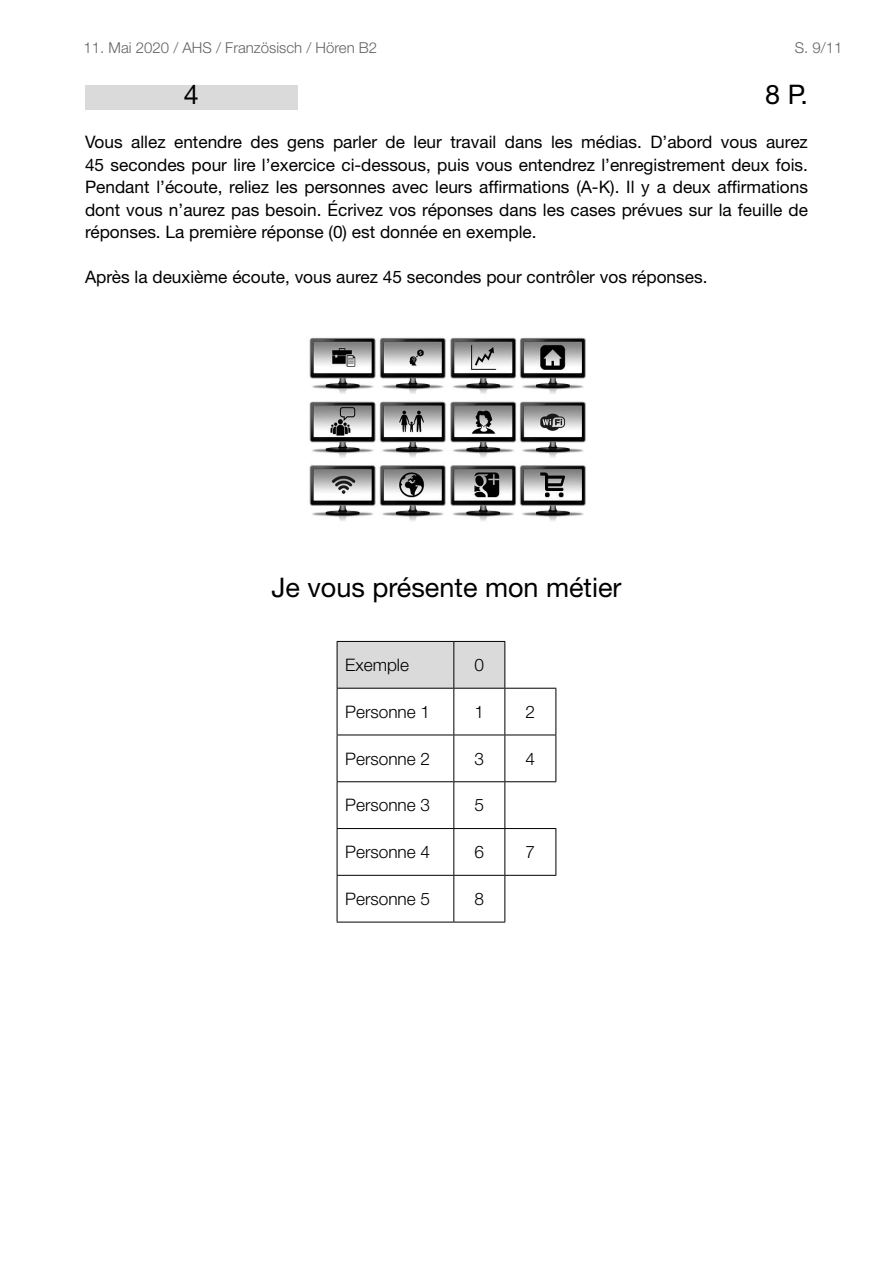
<style>
.page{position:relative;width:893px;height:1263px;background:#fff}
.page>*{position:absolute;margin:0;border:0;box-sizing:border-box;transform-origin:0 0}
.t1{font:27px "Helvetica Neue LT Pro";color:#000}
.t2{font:17.25px/22.5px "Helvetica Neue LT Pro";color:#000;text-align:justify}
.t3{font:300 17.25px "Helvetica Neue LT Pro";color:#000}
.t4{font:300 15px "Helvetica Neue LT Std";color:#636363}
</style>
<div class="page">
<div style="left:85px;top:85px;width:213px;height:24px;background:#dadada"></div>
<img style="left:309px;top:337px;width:277px;height:184px">
<div style="left:338px;top:642px;width:166px;height:46px;background:#dadada"></div>
<hr style="left:337px;top:642px;width:1px;height:46px;background:#000">
<hr style="left:337px;top:688px;width:1px;height:47px;background:#000">
<hr style="left:337px;top:735px;width:1px;height:46px;background:#000">
<hr style="left:337px;top:782px;width:1px;height:46px;background:#000">
<hr style="left:337px;top:829px;width:1px;height:46px;background:#000">
<hr style="left:337px;top:876px;width:1px;height:46px;background:#000">
<hr style="left:337px;top:688px;width:117px;height:1px;background:#000">
<hr style="left:454px;top:688px;width:51px;height:1px;background:#000">
<hr style="left:337px;top:735px;width:117px;height:1px;background:#000">
<hr style="left:337px;top:781px;width:117px;height:1px;background:#000">
<hr style="left:337px;top:828px;width:117px;height:1px;background:#000">
<hr style="left:337px;top:875px;width:117px;height:1px;background:#000">
<hr style="left:337px;top:922px;width:117px;height:1px;background:#000">
<hr style="left:337px;top:641px;width:117px;height:1px;background:#000">
<hr style="left:453px;top:735px;width:1px;height:46px;background:#000">
<hr style="left:454px;top:781px;width:51px;height:1px;background:#000">
<hr style="left:453px;top:782px;width:1px;height:46px;background:#000">
<hr style="left:504px;top:782px;width:1px;height:46px;background:#000">
<hr style="left:504px;top:735px;width:1px;height:46px;background:#000">
<hr style="left:555px;top:735px;width:1px;height:46px;background:#000">
<hr style="left:505px;top:781px;width:51px;height:1px;background:#000">
<hr style="left:454px;top:641px;width:51px;height:1px;background:#000">
<hr style="left:453px;top:642px;width:1px;height:46px;background:#000">
<hr style="left:504px;top:642px;width:1px;height:46px;background:#000">
<hr style="left:453px;top:688px;width:1px;height:47px;background:#000">
<hr style="left:454px;top:735px;width:51px;height:1px;background:#000">
<hr style="left:454px;top:828px;width:51px;height:1px;background:#000">
<hr style="left:453px;top:829px;width:1px;height:46px;background:#000">
<hr style="left:454px;top:875px;width:51px;height:1px;background:#000">
<hr style="left:453px;top:876px;width:1px;height:46px;background:#000">
<hr style="left:504px;top:876px;width:1px;height:46px;background:#000">
<hr style="left:454px;top:922px;width:51px;height:1px;background:#000">
<hr style="left:505px;top:688px;width:51px;height:1px;background:#000">
<hr style="left:504px;top:688px;width:1px;height:47px;background:#000">
<hr style="left:555px;top:688px;width:1px;height:47px;background:#000">
<hr style="left:505px;top:735px;width:51px;height:1px;background:#000">
<hr style="left:505px;top:828px;width:51px;height:1px;background:#000">
<hr style="left:504px;top:829px;width:1px;height:46px;background:#000">
<hr style="left:555px;top:829px;width:1px;height:46px;background:#000">
<hr style="left:505px;top:875px;width:51px;height:1px;background:#000">
<p class="t4" style="left:84px;top:39px;width:295px">11. Mai 2020 / AHS / Französisch / Hören B2</p>
<p class="t4" style="left:795px;top:39px;width:49px">S. 9/11</p>
<h1 class="t1" style="left:184px;top:78px;width:17px">4</h1>
<h1 class="t1" style="left:765px;top:78px;width:44px">8 P.</h1>
<p class="t2" style="left:85px;top:130px;width:724px">Vous allez entendre des gens parler de leur travail dans les médias. D’abord vous aurez 45 secondes pour lire l’exercice ci-dessous, puis vous entendrez l’enregistrement deux fois.<br>Pendant l’écoute, reliez les personnes avec leurs affirmations (A-K). Il y a deux affirmations dont vous n’aurez pas besoin. Écrivez vos réponses dans les cases prévues sur la feuille de réponses. La première réponse (0) est donnée en exemple.</p>
<p class="t2" style="left:85px;top:265px;width:624px">Après la deuxième écoute, vous aurez 45 secondes pour contrôler vos réponses.</p>
<h1 class="t1" style="left:271px;top:570px;width:352px">Je vous présente mon métier</h1>
<p class="t3" style="left:345px;top:654px;width:65px">Exemple</p>
<p class="t3" style="left:475px;top:654px;width:11px">0</p>
<p class="t3" style="left:345px;top:701px;width:87px">Personne 1</p>
<p class="t3" style="left:475px;top:701px;width:11px">1</p>
<p class="t3" style="left:526px;top:701px;width:11px">2</p>
<p class="t3" style="left:345px;top:748px;width:87px">Personne 2</p>
<p class="t3" style="left:475px;top:748px;width:11px">3</p>
<p class="t3" style="left:526px;top:748px;width:11px">4</p>
<p class="t3" style="left:345px;top:795px;width:87px">Personne 3</p>
<p class="t3" style="left:475px;top:795px;width:11px">5</p>
<p class="t3" style="left:345px;top:841px;width:87px">Personne 4</p>
<p class="t3" style="left:475px;top:841px;width:11px">6</p>
<p class="t3" style="left:526px;top:841px;width:11px">7</p>
<p class="t3" style="left:345px;top:888px;width:87px">Personne 5</p>
<p class="t3" style="left:475px;top:888px;width:11px">8</p>
</div>
